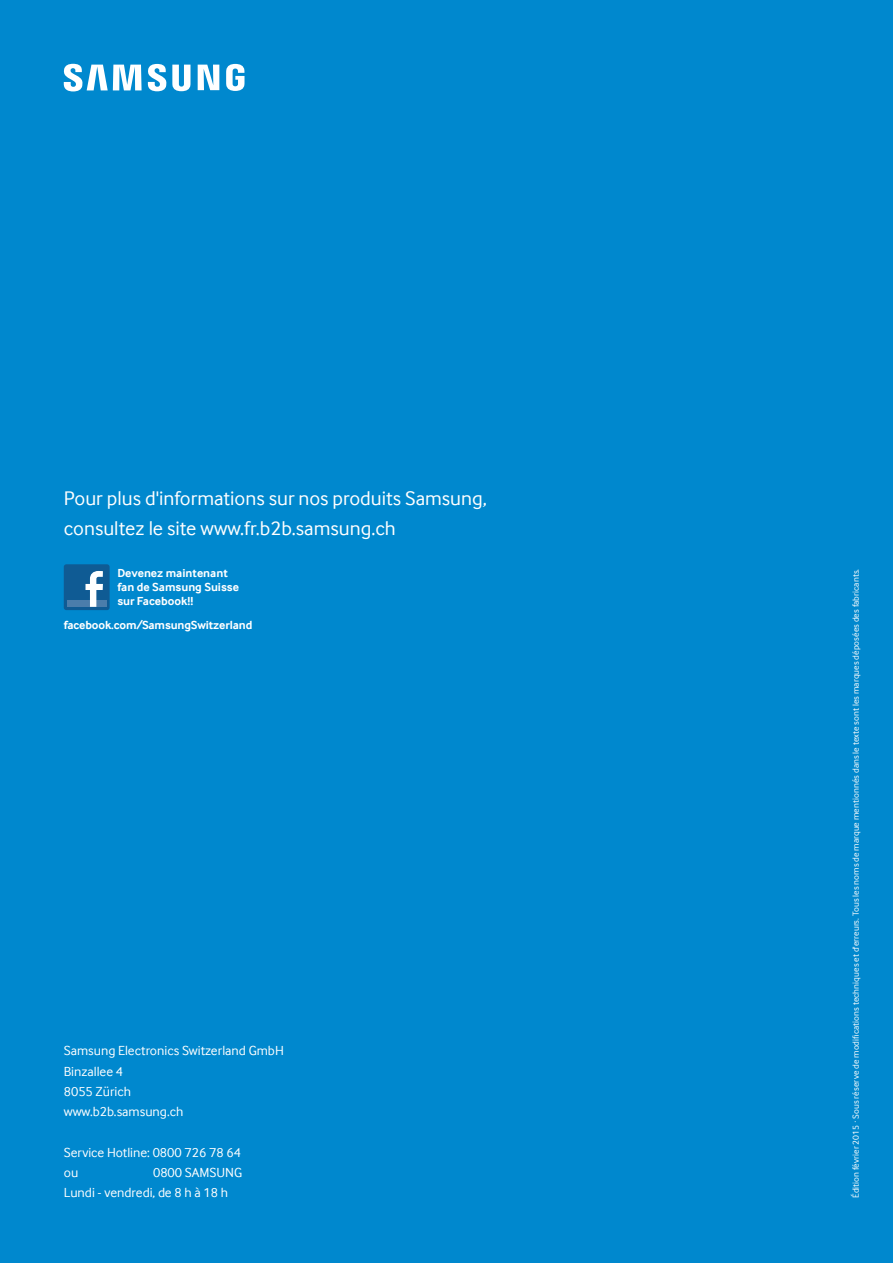
<style>
.page{position:relative;width:893px;height:1263px;background:#0088ce}
.page>*{position:absolute;margin:0;border:0;box-sizing:border-box;transform-origin:0 0}
.t1{font:20.25px/30px "Samsung Inter Face";color:#fff}
.t2{font:13.5px/20.2px "Samsung Inter Face";color:#fff}
.t3{font:700 12px/14px "Samsung Inter Face";color:#fff}
._06_BU_6_8pt{font:9px "Samsung Inter Face";letter-spacing:.005em;color:#fff}
</style>
<div class="page">
<div style="left:64px;top:564px;width:46px;height:46px;background:#0f5b94;border-radius:3px"></div>
<div style="left:67px;top:600px;width:39px;height:7px;background:#4b7dab"></div>
<svg style="left:86px;top:571px;width:17px;height:36px"></svg>
<svg style="left:64px;top:64px;width:180px;height:27px"></svg>
<p class="t1" style="left:64px;top:483px;width:425px">Pour plus d'informations sur nos produits Samsung, consultez le site www.fr.b2b.samsung.ch</p>
<p class="t3" style="left:117px;top:566px;width:123px">Devenez maintenant fan de Samsung Suisse sur Facebook!!</p>
<p class="t3" style="left:64px;top:618px;width:190px">facebook.com/SamsungSwitzerland</p>
<p class="t2" style="left:64px;top:1040px;width:222px">Samsung Electronics Switzerland GmbH</p>
<p class="t2" style="left:64px;top:1061px;width:61px">Binzallee 4</p>
<p class="t2" style="left:64px;top:1081px;width:69px">8055 Zürich</p>
<p class="t2" style="left:64px;top:1101px;width:121px">www.b2b.samsung.ch</p>
<p class="t2" style="left:64px;top:1142px;width:179px">Service Hotline: 0800 726 78 64 ou</p>
<p class="t2" style="left:64px;top:1162px;width:180px;text-indent:89px">0800 SAMSUNG<br>Lundi - vendredi, de 8 h à 18 h</p>
<p class="_06_BU_6_8pt" style="left:851px;top:1198px;width:631px;rotate:-90deg">Édition février 2015 ∙ Sous réserve de modifications techniques et d'erreurs. Tous les noms de marque mentionnés dans le texte sont les marques déposées des fabricants.</p>
</div>
